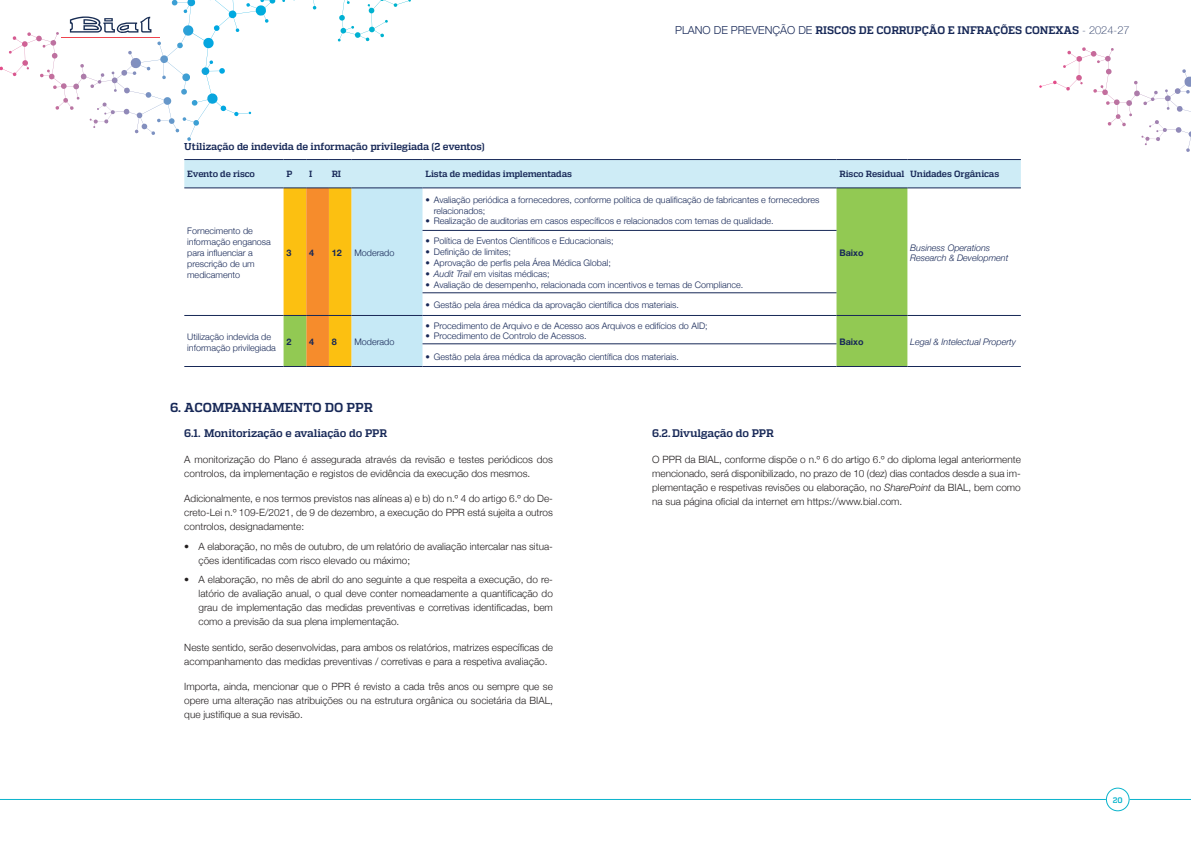
<style>
.page{position:relative;width:1191px;height:842px;background:#fff}
.page>*{position:absolute;margin:0;border:0;box-sizing:border-box;transform-origin:0 0}
.t1{font:700 13px "Quadon";letter-spacing:-.005em;color:#172857}
.t2{font:700 11px "Quadon";letter-spacing:-.01em;color:#172857}
.t3{font:300 10px/14px "Helvetica Neue";color:#231f20;text-align:justify}
.t4{font:700 10px "Quadon";letter-spacing:-.015em;color:#172857}
.t5{font:300 9px/10.8px "Helvetica Neue";color:#172857}
.t6{font:700 9px "Quadon";letter-spacing:-.015em;color:#172857}
.t7{font:italic 300 9px/10.8px "Helvetica Neue";color:#172857}
.t8{font:700 9px "Helvetica Neue";color:#172857}
.t9{font:700 8px "Quadon";color:#0bb4cc}
.s1{font-family:"Helvetica Neue";font-weight:300}
.s2{font-family:"Helvetica Neue";font-weight:100}
.s3{font-style:italic}
</style>
<div class="page">
<svg style="left:1126px;top:69px;width:65px;height:33px"></svg>
<div style="left:1106px;top:788px;width:23px;height:23px;border:1px solid #0bb4cc;border-radius:50%"></div>
<hr style="left:61px;top:37px;width:99px;height:1px;background:#ee434d">
<hr style="left:0;top:799px;width:1106px;height:1px;background:#0bb4cc">
<hr style="left:1129px;top:799px;width:62px;height:1px;background:#0bb4cc">
<svg style="left:70px;top:0;width:137px;height:85px"></svg>
<svg style="left:184px;top:159px;width:836px;height:208px"></svg>
<hr style="left:351px;top:366px;width:71px;height:1px;background:#172857">
<hr style="left:422px;top:315px;width:414px;height:1px;background:#172857">
<hr style="left:836px;top:315px;width:71px;height:1px;background:#172857">
<hr style="left:907px;top:315px;width:113px;height:1px;background:#172857">
<hr style="left:836px;top:366px;width:71px;height:1px;background:#172857">
<hr style="left:907px;top:366px;width:113px;height:1px;background:#172857">
<hr style="left:422px;top:344px;width:414px;height:1px;background:#172857">
<hr style="left:422px;top:366px;width:414px;height:1px;background:#172857">
<p class="t2" style="left:675px;top:23px;width:456px"><span class="s1">PLANO DE PREVENÇÃO DE</span> RISCOS DE CORRUPÇÃO E INFRAÇÕES CONEXAS <span class="s2">- 2024-27</span></p>
<p class="t4" style="left:184px;top:140px;width:301px">Utilização de indevida de informação privilegiada (2 eventos)</p>
<p class="t6" style="left:187px;top:169px;width:69px">Evento de risco</p>
<p class="t6" style="left:286px;top:169px;width:7px">P</p>
<p class="t6" style="left:309px;top:169px;width:5px">I</p>
<p class="t6" style="left:332px;top:169px;width:11px">RI</p>
<p class="t6" style="left:425px;top:169px;width:148px">Lista de medidas implementadas</p>
<p class="t6" style="left:839px;top:169px;width:161px">Risco Residual Unidades Orgânicas</p>
<p class="t5" style="left:187px;top:225px;width:85px">Fornecimento de informação enganosa para influenciar a prescrição de um medicamento</p>
<p class="t8" style="left:286px;top:246px;width:7px">3</p>
<p class="t8" style="left:309px;top:246px;width:7px">4</p>
<p class="t8" style="left:332px;top:246px;width:12px">12</p>
<p class="t5" style="left:354px;top:247px;width:41px">Moderado</p>
<p class="t5" style="left:187px;top:331px;width:90px">Utilização indevida de informação privilegiada</p>
<p class="t8" style="left:286px;top:335px;width:7px">2</p>
<p class="t8" style="left:309px;top:335px;width:7px">4</p>
<p class="t8" style="left:332px;top:335px;width:7px">8</p>
<p class="t5" style="left:354px;top:336px;width:41px">Moderado</p>
<p class="t5" style="left:434px;top:193px;width:387px;text-indent:-9px">• Avaliação periódica a fornecedores, conforme política de qualificação de fabricantes e fornecedores relacionados;</p>
<p class="t5" style="left:425px;top:215px;width:350px">• Realização de auditorias em casos específicos e relacionados com temas de qualidade.</p>
<p class="t5" style="left:425px;top:235px;width:190px">• Política de Eventos Científicos e Educacionais;</p>
<p class="t5" style="left:425px;top:246px;width:87px">• Definição de limites;</p>
<p class="t5" style="left:425px;top:257px;width:187px">• Aprovação de perfis pela Área Médica Global;</p>
<p class="t5" style="left:425px;top:267px;width:126px"><span class="s3">• Audit Trail</span> em visitas médicas;</p>
<p class="t5" style="left:425px;top:278px;width:319px">• Avaliação de desempenho, relacionada com incentivos e temas de Compliance.</p>
<p class="t5" style="left:425px;top:299px;width:255px">• Gestão pela área médica da aprovação científica dos materiais.</p>
<p class="t5" style="left:425px;top:319px;width:284px">• Procedimento de Arquivo e de Acesso aos Arquivos e edifícios do AID;</p>
<p class="t5" style="left:425px;top:330px;width:163px">• Procedimento de Controlo de Acessos.</p>
<p class="t5" style="left:425px;top:350px;width:255px">• Gestão pela área médica da aprovação científica dos materiais.</p>
<p class="t8" style="left:839px;top:246px;width:26px">Baixo</p>
<p class="t7" style="left:910px;top:241px;width:100px">Business Operations<br>Research &amp; Development</p>
<p class="t8" style="left:839px;top:335px;width:26px">Baixo</p>
<p class="t7" style="left:910px;top:336px;width:107px">Legal &amp; Intelectual Property</p>
<h1 class="t1" style="left:170px;top:400px;width:204px">6. ACOMPANHAMENTO DO PPR</h1>
<p class="t2" style="left:184px;top:427px;width:204px">6.1. Monitorização e avaliação do PPR</p>
<p class="t3" style="left:184px;top:451px;width:370px">A monitorização do Plano é assegurada através da revisão e testes periódicos dos controlos, da implementação e registos de evidência da execução dos mesmos.</p>
<p class="t3" style="left:184px;top:491px;width:370px">Adicionalmente, e nos termos previstos nas alíneas a) e b) do n.º 4 do artigo 6.º do De&shy;creto-Lei n.º 109-E/2021, de 9 de dezembro, a execução do PPR está sujeita a outros controlos, designadamente:</p>
<p class="t3" style="left:198px;top:538px;width:356px;text-indent:-14px">• A elaboração, no mês de outubro, de um relatório de avaliação intercalar nas situa&shy;ções identificadas com risco elevado ou máximo;</p>
<p class="t3" style="left:198px;top:572px;width:356px;text-indent:-14px">• A elaboração, no mês de abril do ano seguinte a que respeita a execução, do re&shy;latório de avaliação anual, o qual deve conter nomeadamente a quantificação do grau de implementação das medidas preventivas e corretivas identificadas, bem como a previsão da sua plena implementação.</p>
<p class="t3" style="left:184px;top:639px;width:370px">Neste sentido, serão desenvolvidas, para ambos os relatórios, matrizes específicas de acompanhamento das medidas preventivas / corretivas e para a respetiva avaliação.</p>
<p class="t3" style="left:184px;top:679px;width:370px">Importa, ainda, mencionar que o PPR é revisto a cada três anos ou sempre que se opere uma alteração nas atribuições ou na estrutura orgânica ou societária da BIAL, que justifique a sua revisão.</p>
<p class="t2" style="left:652px;top:427px;width:123px">6.2. Divulgação do PPR</p>
<p class="t3" style="left:652px;top:451px;width:370px">O PPR da BIAL, conforme dispõe o n.º 6 do artigo 6.º do diploma legal anteriormente mencionado, será disponibilizado, no prazo de 10 (dez) dias contados desde a sua im&shy;plementação e respetivas revisões ou elaboração, no <span class="s3">SharePoint</span> da BIAL, bem como na sua página oficial da internet em https://www.bial.com.</p>
<p class="t9" style="left:1112px;top:795px;width:11px">20</p>
</div>
